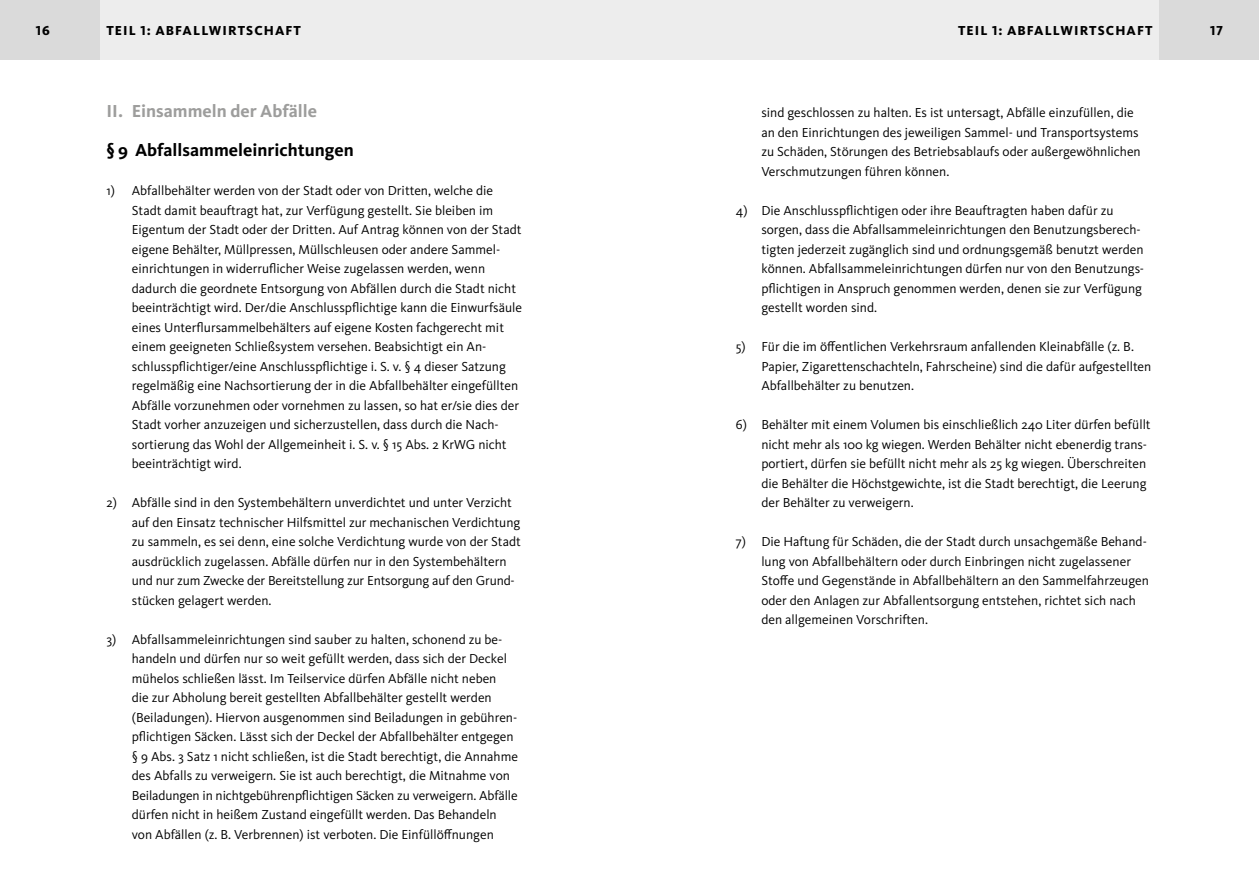
<style>
.page{position:relative;width:1259px;height:893px;background:#fff}
.page>*{position:absolute;margin:0;border:0;box-sizing:border-box;transform-origin:0 0}
.Innenseiten_Head_1{font:700 18px "Kievit OT";color:#000}
.Innenseiten_Head_0{font:700 18px "Kievit OT";color:#9d9d9c}
.t1{font:13.5px/19.5px "Kievit OT";color:#000}
.t2{font:800 13.5px "Kievit OT";letter-spacing:.08em;color:#000}
</style>
<div class="page">
<div style="left:0;top:0;width:100px;height:60px;background:#dadada"></div>
<div style="left:1159px;top:0;width:100px;height:60px;background:#dadada"></div>
<div style="left:100px;top:0;width:529px;height:60px;background:#ededed"></div>
<div style="left:629px;top:0;width:530px;height:60px;background:#ededed"></div>
<p class="t2" style="left:36px;top:23px;width:16px">16</p>
<p class="t2" style="left:106px;top:23px;width:196px">TEIL 1: ABFALLWIRTSCHAFT</p>
<p class="t2" style="left:958px;top:23px;width:196px">TEIL 1: ABFALLWIRTSCHAFT</p>
<p class="t2" style="left:1210px;top:23px;width:14px">17</p>
<h1 class="Innenseiten_Head_0" style="left:106px;top:100px;width:212px">II. Einsammeln der Abfälle</h1>
<h2 class="Innenseiten_Head_1" style="left:106px;top:139px;width:249px">§ 9 Abfallsammeleinrichtungen</h2>
<p class="t1" style="left:132px;top:181px;width:392px;text-indent:-26px">1) Abfallbehälter werden von der Stadt oder von Dritten, welche die Stadt damit beauftragt hat, zur Verfügung gestellt. Sie bleiben im Eigentum der Stadt oder der Dritten. Auf Antrag können von der Stadt eigene Behälter, Müllpressen, Müllschleusen oder andere Sammel&shy;einrichtungen in widerruflicher Weise zugelassen werden, wenn dadurch die geordnete Entsorgung von Abfällen durch die Stadt nicht beeinträchtigt wird. Der/die Anschlusspflichtige kann die Einwurfsäule eines Unterflursammelbehälters auf eigene Kosten fachgerecht mit einem geeigneten Schließsystem versehen. Beabsichtigt ein An&shy;schlusspflichtiger/eine Anschlusspflichtige i. S. v. § 4 dieser Satzung regelmäßig eine Nachsortierung der in die Abfallbehälter eingefüllten Abfälle vorzunehmen oder vornehmen zu lassen, so hat er/sie dies der Stadt vorher anzuzeigen und sicherzustellen, dass durch die Nach&shy;sortierung das Wohl der Allgemeinheit i. S. v. § 15 Abs. 2 KrWG nicht beeinträchtigt wird.</p>
<p class="t1" style="left:132px;top:493px;width:390px;text-indent:-26px">2) Abfälle sind in den Systembehältern unverdichtet und unter Verzicht auf den Einsatz technischer Hilfsmittel zur mechanischen Verdichtung zu sammeln, es sei denn, eine solche Verdichtung wurde von der Stadt ausdrücklich zugelassen. Abfälle dürfen nur in den Systembehältern und nur zum Zwecke der Bereitstellung zur Entsorgung auf den Grund&shy;stücken gelagert werden.</p>
<p class="t1" style="left:132px;top:629px;width:388px;text-indent:-26px">3) Abfallsammeleinrichtungen sind sauber zu halten, schonend zu be&shy;handeln und dürfen nur so weit gefüllt werden, dass sich der Deckel mühelos schließen lässt. Im Teilservice dürfen Abfälle nicht neben<br>die zur Abholung bereit gestellten Abfallbehälter gestellt werden (Beiladungen). Hiervon ausgenommen sind Beiladungen in gebühren&shy;pflichtigen Säcken. Lässt sich der Deckel der Abfallbehälter entgegen § 9 Abs. 3 Satz 1 nicht schließen, ist die Stadt berechtigt, die Annahme des Abfalls zu verweigern. Sie ist auch berechtigt, die Mitnahme von Beiladungen in nichtgebührenpflichtigen Säcken zu verweigern. Abfälle dürfen nicht in heißem Zustand eingefüllt werden. Das Behandeln von Abfällen (z. B. Verbrennen) ist verboten. Die Einfüllöffnungen</p>
<p class="t1" style="left:761px;top:103px;width:381px">sind geschlossen zu halten. Es ist untersagt, Abfälle einzufüllen, die an den Einrichtungen des jeweiligen Sammel- und Transportsystems zu Schäden, Störungen des Betriebsablaufs oder außergewöhnlichen Verschmutzungen führen können.</p>
<p class="t1" style="left:761px;top:200px;width:384px;text-indent:-26px">4) Die Anschlusspflichtigen oder ihre Beauftragten haben dafür zu sorgen, dass die Abfallsammeleinrichtungen den Benutzungsberech&shy;tigten jederzeit zugänglich sind und ordnungsgemäß benutzt werden können. Abfallsammeleinrichtungen dürfen nur von den Benutzungs&shy;pflichtigen in Anspruch genommen werden, denen sie zur Verfügung gestellt worden sind.</p>
<p class="t1" style="left:761px;top:337px;width:391px;text-indent:-26px">5) Für die im öffentlichen Verkehrsraum anfallenden Kleinabfälle (z. B.<br>Papier, Zigarettenschachteln, Fahrscheine) sind die dafür aufgestellten<br>Abfallbehälter zu benutzen.</p>
<p class="t1" style="left:761px;top:415px;width:391px;text-indent:-26px">6) Behälter mit einem Volumen bis einschließlich 240 Liter dürfen befüllt nicht mehr als 100 kg wiegen. Werden Behälter nicht ebenerdig trans&shy;portiert, dürfen sie befüllt nicht mehr als 25 kg wiegen. Überschreiten die Behälter die Höchstgewichte, ist die Stadt berechtigt, die Leerung der Behälter zu verweigern.</p>
<p class="t1" style="left:761px;top:532px;width:389px;text-indent:-26px">7) Die Haftung für Schäden, die der Stadt durch unsachgemäße Behand&shy;lung von Abfallbehältern oder durch Einbringen nicht zugelassener Stoffe und Gegenstände in Abfallbehältern an den Sammelfahrzeugen oder den Anlagen zur Abfallentsorgung entstehen, richtet sich nach den allgemeinen Vorschriften.</p>
</div>
